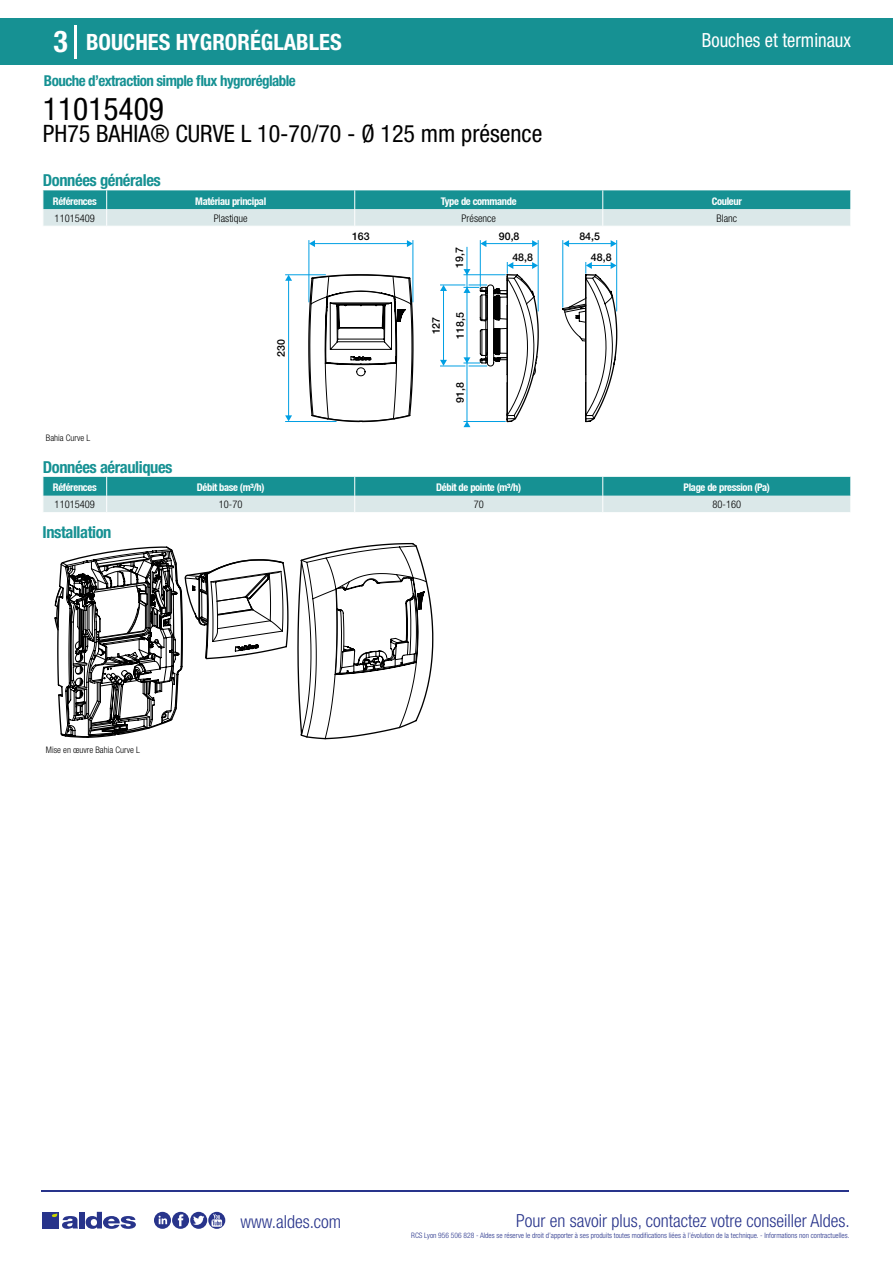
<style>
.page{position:relative;width:893px;height:1263px;background:#fff}
.page>*{position:absolute;margin:0;border:0;box-sizing:border-box;transform-origin:0 0}
.t1{font:condensed 31.5px "Helvetica Neue LT Std";color:#000}
.t2{font:700 condensed 30px "Helvetica Neue LT Std";color:#fff}
.t3{font:condensed 24px "Helvetica Neue LT Std";color:#000}
.t4{font:700 condensed 22.5px "Helvetica Neue LT Std";color:#fff}
.t5{font:condensed 19.5px "Helvetica Neue LT Std";color:#fff;scale:.95 1}
.t6{font:300 condensed 18px "Helvetica Neue";color:#28348b}
.t7{font:700 condensed 16.5px "Helvetica Neue LT Std";letter-spacing:-.025em;color:#169193}
.t8{font:700 condensed 15px "Helvetica Neue LT Std";letter-spacing:-.035em;color:#169193}
.t9{font:500 10.65px "Helvetica Neue";color:#000}
.t10{font:700 condensed 10.5px "Helvetica Neue";letter-spacing:-.03em;color:#fff}
.t11{font:300 condensed 10.5px "Helvetica Neue";color:#000}
.t12{font:300 condensed 9px "Helvetica Neue";color:#000}
.t13{font:300 condensed 7.5px "Helvetica Neue";color:#28348b}
</style>
<div class="page">
<div style="left:0;top:18px;width:893px;height:46px;background:#169193"></div>
<hr style="left:74px;top:25px;width:2px;height:33px;background:#fff">
<hr style="left:41px;top:1190px;width:808px;height:1px;background:#28348b">
<svg style="left:154px;top:1212px;width:71px;height:17px"></svg>
<div style="left:42px;top:1212px;width:17px;height:16px;background:#28348b"></div>
<div style="left:79px;top:1212px;width:5px;height:16px;background:#28348b"></div>
<svg style="left:86px;top:1212px;width:50px;height:17px"></svg>
<svg style="left:52px;top:1213px;width:26px;height:16px"></svg>
<svg style="left:43px;top:190px;width:808px;height:36px;background:#76bbbd"></svg>
<hr style="left:308px;top:240px;width:1px;height:62px;background:#009fe3">
<hr style="left:412px;top:240px;width:1px;height:62px;background:#009fe3">
<hr style="left:538px;top:240px;width:1px;height:71px;background:#009fe3">
<hr style="left:616px;top:240px;width:1px;height:71px;background:#009fe3">
<hr style="left:480px;top:240px;width:1px;height:47px;background:#009fe3">
<hr style="left:562px;top:240px;width:1px;height:68px;background:#009fe3">
<svg style="left:308px;top:273px;width:285px;height:150px"></svg>
<hr style="left:314px;top:243px;width:94px;height:1px;background:#009fe3">
<svg style="left:407px;top:240px;width:6px;height:7px"></svg>
<svg style="left:309px;top:240px;width:6px;height:7px"></svg>
<hr style="left:485px;top:243px;width:48px;height:1px;background:#009fe3">
<svg style="left:532px;top:240px;width:6px;height:7px"></svg>
<svg style="left:480px;top:240px;width:6px;height:7px"></svg>
<hr style="left:568px;top:243px;width:48px;height:1px;background:#009fe3">
<svg style="left:611px;top:240px;width:6px;height:7px"></svg>
<svg style="left:563px;top:240px;width:6px;height:7px"></svg>
<hr style="left:288px;top:280px;width:1px;height:136px;background:#009fe3">
<svg style="left:285px;top:275px;width:7px;height:6px"></svg>
<svg style="left:285px;top:415px;width:7px;height:6px"></svg>
<hr style="left:466px;top:247px;width:1px;height:174px;background:#009fe3">
<hr style="left:285px;top:274px;width:41px;height:1px;background:#009fe3">
<hr style="left:285px;top:421px;width:51px;height:1px;background:#009fe3">
<svg style="left:440px;top:262px;width:98px;height:165px"></svg>
<svg style="left:562px;top:262px;width:55px;height:158px"></svg>
<hr style="left:463px;top:421px;width:43px;height:1px;background:#009fe3">
<hr style="left:463px;top:274px;width:43px;height:1px;background:#009fe3">
<svg style="left:43px;top:477px;width:808px;height:35px;background:#72babb"></svg>
<svg style="left:55px;top:543px;width:378px;height:196px"></svg>
<h2 class="t2" style="left:54px;top:24px;width:16px">3</h2>
<h3 class="t4" style="left:86px;top:28px;width:257px">BOUCHES HYGRORÉGLABLES</h3>
<h3 class="t5" style="left:702px;top:29px;width:158px">Bouches et terminaux</h3>
<h3 class="t8" style="left:44px;top:71px;width:254px">Bouche d’extraction simple flux hygroréglable</h3>
<h1 class="t1" style="left:43px;top:91px;width:122px">11015409</h1>
<h3 class="t3" style="left:43px;top:120px;width:501px">PH75 BAHIA® CURVE L 10-70/70 - Ø 125 mm présence</h3>
<h3 class="t7" style="left:43px;top:170px;width:119px">Données générales</h3>
<h3 class="t10" style="left:53px;top:195px;width:45px">Références</h3>
<h3 class="t10" style="left:195px;top:195px;width:72px">Matériau principal</h3>
<h3 class="t10" style="left:441px;top:195px;width:77px">Type de commande</h3>
<h3 class="t10" style="left:712px;top:195px;width:32px">Couleur</h3>
<h3 class="t11" style="left:55px;top:212px;width:42px">11015409</h3>
<h3 class="t11" style="left:214px;top:212px;width:35px">Plastique</h3>
<h3 class="t11" style="left:462px;top:212px;width:36px">Présence</h3>
<h3 class="t11" style="left:716px;top:212px;width:22px">Blanc</h3>
<h3 class="t9" style="left:352px;top:230px;width:19px">163</h3>
<h3 class="t9" style="left:499px;top:230px;width:22px">90,8</h3>
<h3 class="t9" style="left:579px;top:230px;width:22px">84,5</h3>
<h3 class="t9" style="left:512px;top:251px;width:22px">48,8</h3>
<h3 class="t9" style="left:591px;top:251px;width:22px">48,8</h3>
<h3 class="t9" style="left:453px;top:268px;width:22px;rotate:-90deg">19,7</h3>
<p class="t12" style="left:46px;top:433px;width:46px">Bahia Curve L</p>
<h3 class="t9" style="left:275px;top:357px;width:19px;rotate:-90deg">230</h3>
<h3 class="t9" style="left:430px;top:334px;width:19px;rotate:-90deg">127</h3>
<h3 class="t9" style="left:454px;top:338px;width:28px;rotate:-90deg">118,5</h3>
<h3 class="t9" style="left:454px;top:403px;width:22px;rotate:-90deg">91,8</h3>
<h3 class="t7" style="left:43px;top:457px;width:131px">Données aérauliques</h3>
<h3 class="t10" style="left:53px;top:481px;width:45px">Références</h3>
<h3 class="t10" style="left:197px;top:481px;width:69px">Débit base (m³/h)</h3>
<h3 class="t10" style="left:436px;top:481px;width:87px">Débit de pointe (m³/h)</h3>
<h3 class="t10" style="left:684px;top:481px;width:88px">Plage de pression (Pa)</h3>
<h3 class="t11" style="left:55px;top:498px;width:42px">11015409</h3>
<h3 class="t11" style="left:219px;top:498px;width:25px">10-70</h3>
<h3 class="t11" style="left:474px;top:498px;width:12px">70</h3>
<h3 class="t11" style="left:712px;top:498px;width:30px">80-160</h3>
<h3 class="t7" style="left:43px;top:522px;width:70px">Installation</h3>
<p class="t12" style="left:46px;top:745px;width:95px">Mise en œuvre Bahia Curve L</p>
<h3 class="t6" style="left:240px;top:1211px;width:102px">www.aldes.com</h3>
<h3 class="t6" style="left:516px;top:1211px;width:335px">Pour en savoir plus, contactez votre conseiller Aldes.</h3>
<p class="t13" style="left:411px;top:1230px;width:440px">RCS Lyon 956 506 828 - Aldes se réserve le droit d’apporter à ses produits toutes modifications liées à l’évolution de la technique. - Informations non contractuelles.</p>
</div>
